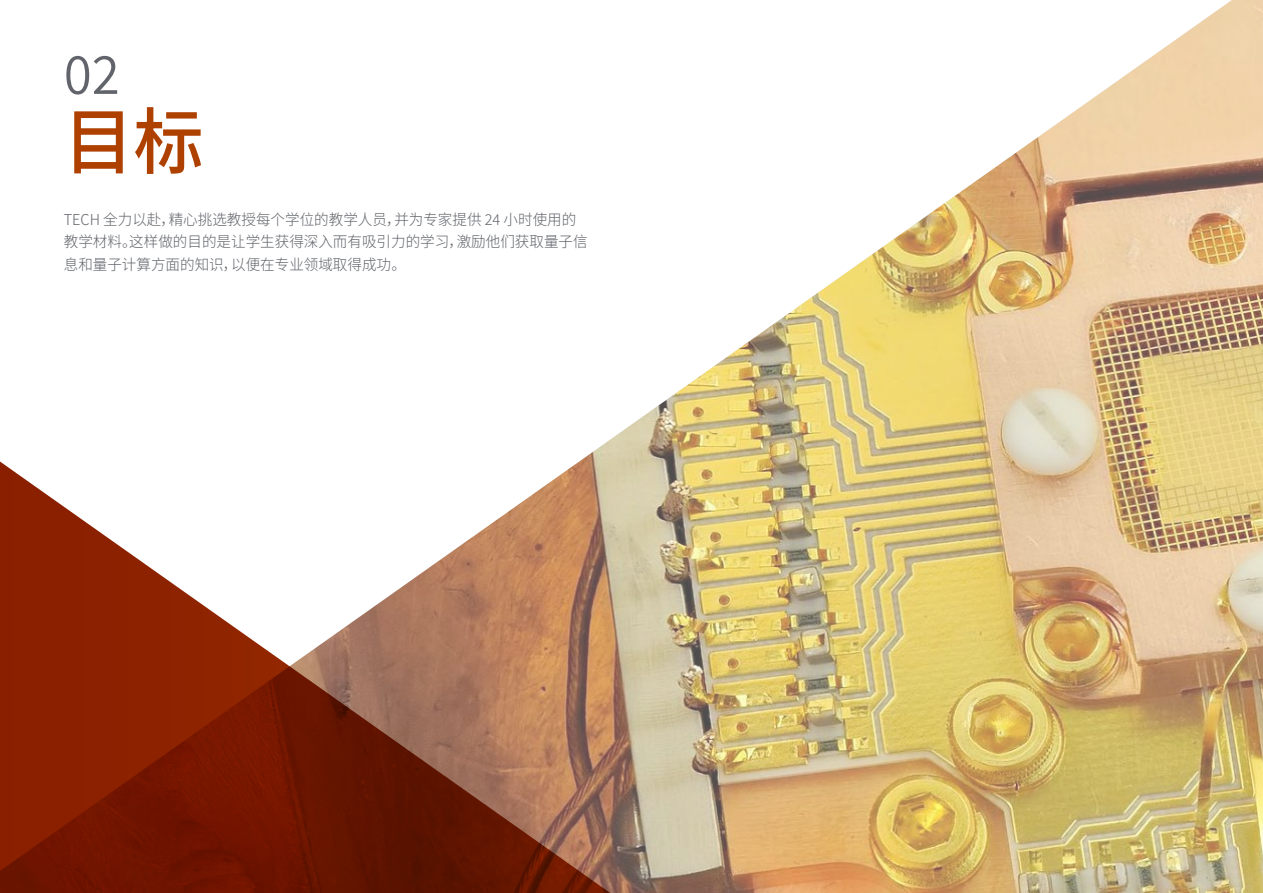
<style>
.page{position:relative;width:1263px;height:893px;background:#fff}
.page>*{position:absolute;margin:0;border:0;box-sizing:border-box;transform-origin:0 0}
.t1{font:500 72px "Source Han Sans CN";color:#ae4000}
.t2{font:52.5px "Source Han Sans CN";color:#61646a}
.t3{font:300 15px/22.5px "Source Han Sans CN";color:#61646a}
</style>
<div class="page">
<img style="left:601px;top:0;width:662px;height:893px">
<svg style="left:0;top:446px;width:640px;height:447px"></svg>
<h2 class="t2" style="left:64px;top:45px;width:57px">02</h2>
<h1 class="t1" style="left:64px;top:101px;width:141px">目标</h1>
<p class="t3" style="left:64px;top:208px;width:525px">TECH 全力以赴，精心挑选教授每个学位的教学人员，并为专家提供 24 小时使用的教学材料。这样做的目的是让学生获得深入而有吸引力的学习，激励他们获取量子信息和量子计算方面的知识，以便在专业领域取得成功。</p>
</div>
